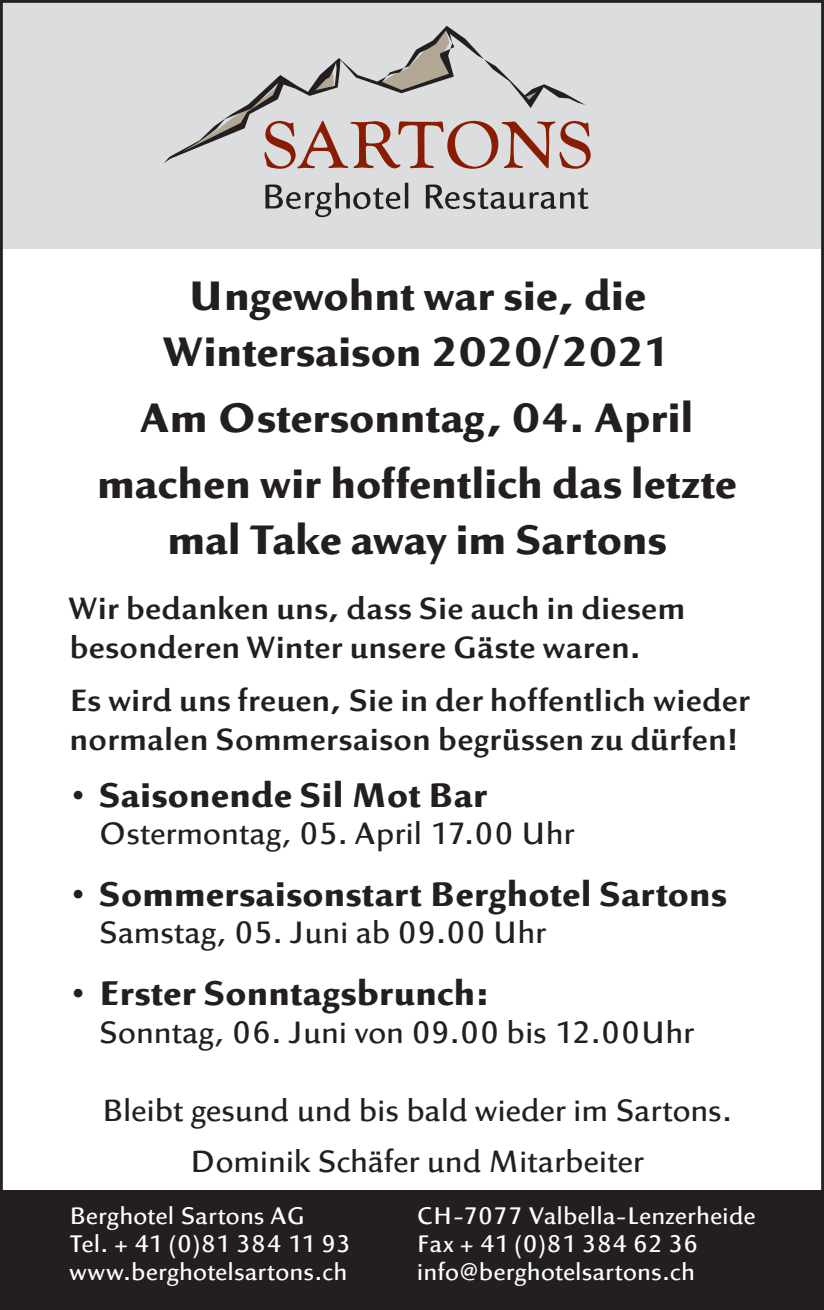
<style>
.page{position:relative;width:824px;height:1310px;background:#fff}
.page>*{position:absolute;margin:0;border:0;box-sizing:border-box;transform-origin:0 0}
.t1{font:700 42px/56px "Linex Sans Std";letter-spacing:.005em;color:#231f20;text-align:center}
.t2{font:700 35px "Linex Sans Std";letter-spacing:.01em;color:#231f20}
.t3{font:300 31.5px/51.4px "Linex Sans Std";letter-spacing:.005em;color:#231f20;text-align:center}
.t4{font:31.5px/38.5px "Linex Sans Std";letter-spacing:.01em;color:#231f20}
.t5{font:300 24.5px "Linex Sans Std";letter-spacing:.015em;color:#fff}
.t6{font:300 24.5px "Linex Sans Std";letter-spacing:-.01em;color:#fff}
.s1{font-weight:300}
</style>
<div class="page">
<div style="left:0;top:0;width:823px;height:248px;background:#dcdddf"></div>
<svg style="left:164px;top:26px;width:421px;height:137px"></svg>
<svg style="left:265px;top:183px;width:323px;height:34px"></svg>
<svg style="left:264px;top:121px;width:326px;height:48px"></svg>
<div style="left:0;top:1191px;width:823px;height:119px;background:#231f20"></div>
<h1 class="t1" style="left:163px;top:267px;width:508px">Ungewohnt war sie, die<br>Wintersaison 2020/2021</h1>
<h1 class="t1" style="left:97px;top:384px;width:640px;line-height:65.8px">Am Ostersonntag, 04. April machen wir hoffentlich das letzte</h1>
<h1 class="t1" style="left:167px;top:511px;width:500px">mal Take away im Sartons</h1>
<p class="t4" style="left:69px;top:589px;width:617px">Wir bedanken uns, dass Sie auch in diesem besonderen Winter unsere Gäste waren.</p>
<p class="t4" style="left:69px;top:681px;width:681px">Es wird uns freuen, Sie in der hoffentlich wieder normalen Sommersaison begrüssen zu dürfen!</p>
<p class="t2" style="left:69px;top:774px;width:419px"><span class="s1">•</span> Saisonende Sil Mot Bar</p>
<p class="t3" style="left:99px;top:807px;width:476px">Ostermontag, 05. April 17.00 Uhr</p>
<p class="t2" style="left:69px;top:873px;width:658px"><span class="s1">•</span> Sommersaisonstart Berghotel Sartons</p>
<p class="t3" style="left:99px;top:907px;width:448px">Samstag, 05. Juni ab 09.00 Uhr</p>
<p class="t2" style="left:69px;top:972px;width:421px"><span class="s1">•</span> Erster Sonntagsbrunch:</p>
<p class="t3" style="left:99px;top:1006px;width:596px">Sonntag, 06. Juni von 09.00 bis 12.00Uhr</p>
<p class="t3" style="left:102px;top:1084px;width:631px">Bleibt gesund und bis bald wieder im Sartons.<br>Dominik Schäfer und Mitarbeiter</p>
<p class="t5" style="left:69px;top:1201px;width:236px">Berghotel Sartons AG</p>
<p class="t5" style="left:417px;top:1201px;width:340px">CH-7077 Valbella-Lenzerheide</p>
<p class="t6" style="left:69px;top:1229px;width:283px">Tel. + 41 (0)81 384 11 93</p>
<p class="t5" style="left:417px;top:1229px;width:283px">Fax + 41 (0)81 384 62 36</p>
<p class="t5" style="left:69px;top:1257px;width:279px">www.berghotelsartons.ch</p>
<p class="t5" style="left:417px;top:1257px;width:279px">info@berghotelsartons.ch</p>
</div>
